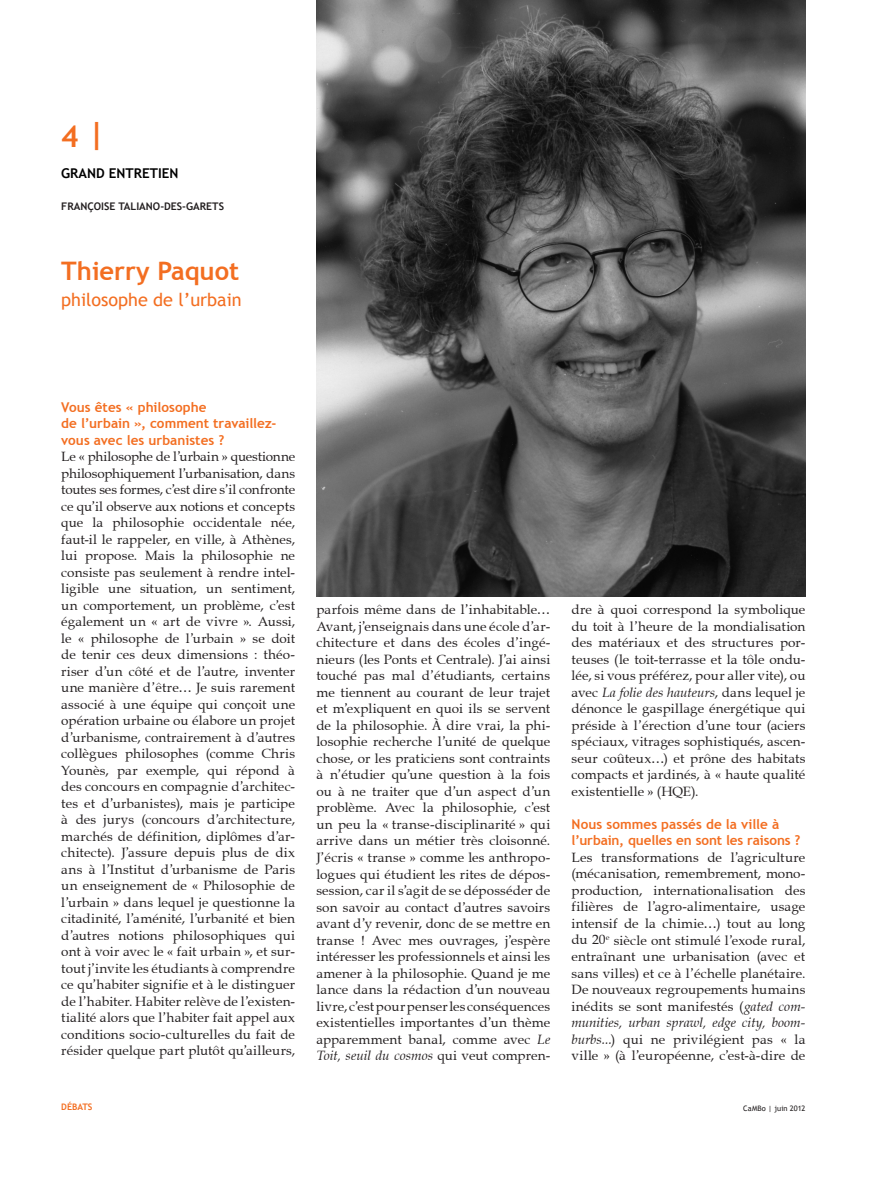
<style>
.page{position:relative;width:888px;height:1186px;background:#fff}
.page>*{position:absolute;margin:0;border:0;box-sizing:border-box;transform-origin:0 0}
.t1{font:700 30px "Trebuchet MS";color:#f36e21}
.t2{font:700 25.5px "Trebuchet MS";color:#f36e21}
.t3{font:18px "Trebuchet MS";color:#f36e21}
.t4{font:13.5px/16.5px "Queens Park";letter-spacing:.01em;color:#231f20;text-align:justify}
.t5{font:700 13.5px/16.5px "Trebuchet MS";letter-spacing:.005em;color:#f36e21}
.t6{font:700 13.5px "Trebuchet MS";color:#000}
.t7{font:700 10.5px "Trebuchet MS";color:#231f20}
.t8{font:700 9px "Trebuchet MS";color:#f36e21}
.t9{font:7.5px "Trebuchet MS";letter-spacing:.01em;color:#231f20}
.s1{font-size:12.3px}
.s2{font-style:italic}
</style>
<div class="page">
<img style="left:316px;top:0;width:489px;height:596px">
<h1 class="t1" style="left:61px;top:116px;width:46px">4 |</h1>
<p class="t6" style="left:61px;top:164px;width:119px">Grand entretien</p>
<p class="t7" style="left:61px;top:200px;width:8px">FRAN</p>
<p class="t7" style="left:87px;top:200px;width:13px">ÇOISE</p>
<p class="t7" style="left:119px;top:200px;width:7px">TALIANO</p>
<p class="t7" style="left:160px;top:200px;width:40px">-DES-GARETS</p>
<h2 class="t2" style="left:61px;top:255px;width:179px">Thierry Paquot</h2>
<h3 class="t3" style="left:61px;top:288px;width:182px">philosophe de l’urbain</h3>
<p class="t5" style="left:61px;top:398px;width:217px">Vous êtes « philosophe<br>de l’urbain », comment travaillez&shy;vous avec les urbanistes ?</p>
<p class="t4" style="left:61px;top:449px;width:235px">Le « philosophe de l’urbain » questionne philosophiquement l’urbanisation, dans toutes ses formes, c’est dire s’il confronte ce qu’il observe aux notions et concepts que la philosophie occidentale née, faut-il le rappeler, en ville, à Athènes, lui propose. Mais la philosophie ne consiste pas seulement à rendre intel&shy;ligible une situation, un sentiment, un comportement, un problème, c’est également un « art de vivre ». Aussi, le « philosophe de l’urbain » se doit de tenir ces deux dimensions : théo&shy;riser d’un côté et de l’autre, inventer une manière d’être… Je suis rarement associé à une équipe qui con<span class="s1">ç</span>oit une opération urbaine ou élabore un projet d’urbanisme, contrairement à d’autres collègues philosophes (comme Chris Younès, par exemple, qui répond à des concours en compagnie d’architec&shy;tes et d’urbanistes), mais je participe à des jurys (concours d’architecture, marchés de définition, diplômes d’ar&shy;chitecte). J’assure depuis plus de dix ans à l’Institut d’urbanisme de Paris un enseignement de « Philosophie de l’urbain » dans lequel je questionne la citadinité, l’aménité, l’urbanité et bien d’autres notions philosophiques qui ont à voir avec le « fait urbain », et sur&shy;tout j’invite les étudiants à comprendre ce qu’habiter signifie et à le distinguer de l’habiter. Habiter relève de l’existen&shy;tialité alors que l’habiter fait appel aux conditions socio-culturelles du fait de résider quelque part plutôt qu’ailleurs,</p>
<p class="t4" style="left:316px;top:602px;width:235px">parfois même dans de l’inhabitable… Avant, j’enseignais dans une école d’ar&shy;chitecture et dans des écoles d’ingé&shy;nieurs (les Ponts et Centrale). J’ai ainsi touché pas mal d’étudiants, certains me tiennent au courant de leur trajet et m’expliquent en quoi ils se servent de la philosophie. À dire vrai, la phi&shy;losophie recherche l’unité de quelque chose, or les praticiens sont contraints à n’étudier qu’une question à la fois ou à ne traiter que d’un aspect d’un problème. Avec la philosophie, c’est un peu la « transe-disciplinarité » qui arrive dans un métier très cloisonné.<br>J’écris « transe » comme les anthropo&shy;logues qui étudient les rites de dépos&shy;session, car il s’agit de se déposséder de son savoir au contact d’autres savoirs avant d’y revenir, donc de se mettre en transe ! Avec mes ouvrages, j’espère intéresser les professionnels et ainsi les amener à la philosophie. Quand je me lance dans la rédaction d’un nouveau livre, c’est pour penser les conséquences existentielles importantes d’un thème apparemment banal, comme avec <span class="s2">Le Toit, seuil du cosmos</span> qui veut compren-</p>
<p class="t4" style="left:571px;top:602px;width:235px">dre à quoi correspond la symbolique du toit à l’heure de la mondialisation des matériaux et des structures por&shy;teuses (le toit-terrasse et la tôle ondu&shy;lée, si vous préférez, pour aller vite), ou avec <span class="s2">La folie des hauteurs</span>, dans lequel je dénonce le gaspillage énergétique qui préside à l’érection d’une tour (aciers spéciaux, vitrages sophistiqués, ascen&shy;seur coûteux…) et prône des habitats compacts et jardinés, à « haute qualité existentielle » (HQE).</p>
<p class="t5" style="left:571px;top:816px;width:230px">Nous sommes passés de la ville à l’urbain, quelles en sont les raisons ?</p>
<p class="t4" style="left:571px;top:849px;width:235px">Les transformations de l’agriculture (mécanisation, remembrement, mono&shy;production, internationalisation des filières de l’agro-alimentaire, usage intensif de la chimie…) tout au long du 20<sup>e</sup> siècle ont stimulé l’exode rural, entraînant une urbanisation (avec et sans villes) et ce à l’échelle planétaire.<br>De nouveaux regroupements humains inédits se sont manifestés (<span class="s2">gated com&shy;munities, urban sprawl, edge city, boom&shy;burbs…</span>) qui ne privilégient pas « la ville » (à l’européenne, c’est-à-dire de</p>
<p class="t8" style="left:61px;top:1101px;width:23px">DÉBATS</p>
<p class="t9" style="left:743px;top:1103px;width:64px">CaMBo | juin 2012</p>
</div>
